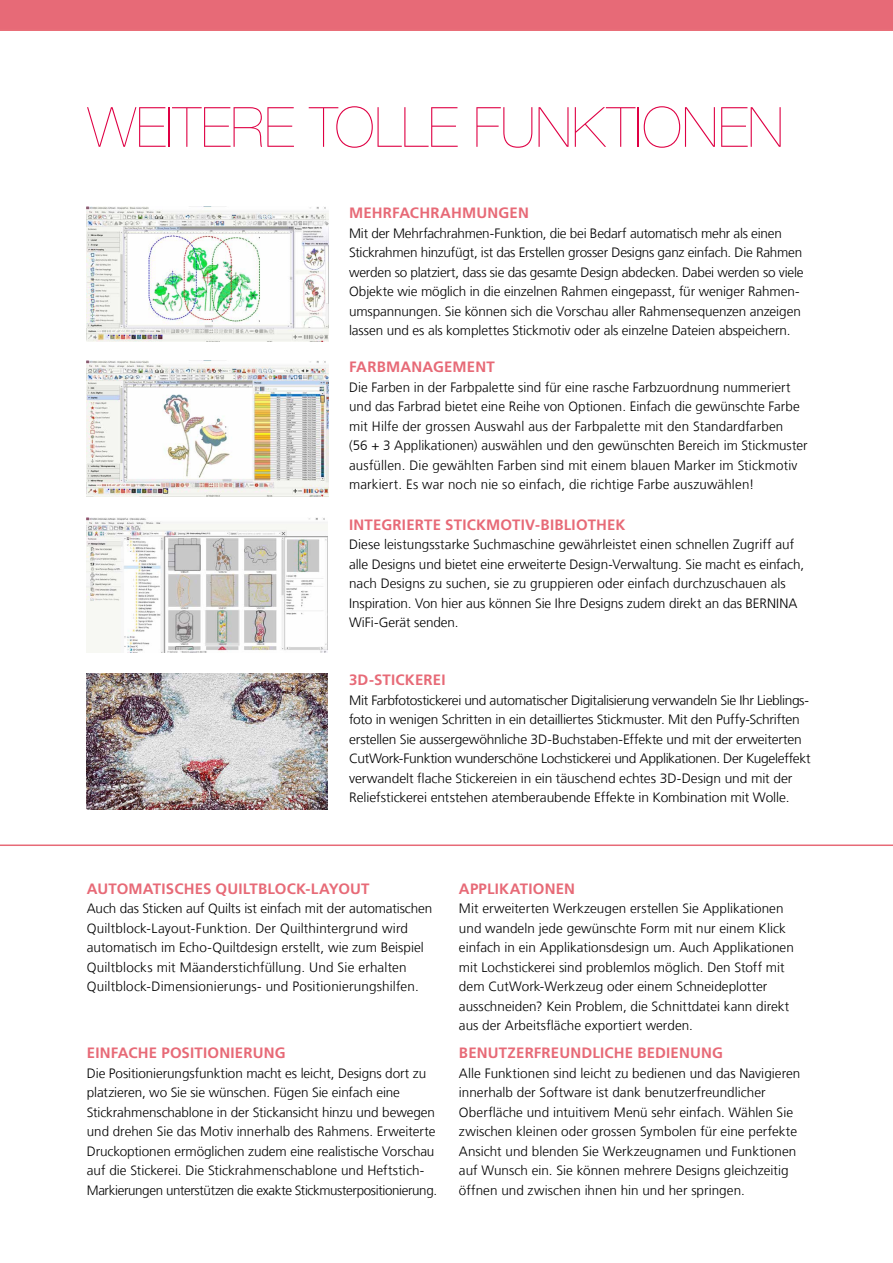
<style>
.page{position:relative;width:893px;height:1263px;background:#fff}
.page>*{position:absolute;margin:0;border:0;box-sizing:border-box;transform-origin:0 0}
.t1{font:200 55.5px "Helvetica Neue LT Std";color:#df0044}
.t2{font:700 15px "Frutiger LT Com";letter-spacing:.015em;color:#e76a77}
.t3{font:300 13.5px/19.5px "Frutiger LT Com";color:#000}
</style>
<div class="page">
<hr style="left:892px;top:0;width:1px;height:1263px;background:#f6f6f6">
<div style="left:0;top:0;width:893px;height:31px;background:#e76a77"></div>
<img style="left:87px;top:361px;width:241px;height:135px">
<img style="left:87px;top:517px;width:241px;height:136px">
<img style="left:87px;top:674px;width:241px;height:135px">
<img style="left:87px;top:207px;width:241px;height:135px">
<hr style="left:0;top:844px;width:893px;height:2px;background:#e76a77">
<h1 class="t1" style="left:88px;top:95px;width:697px">WEITERE TOLLE FUNKTIONEN</h1>
<p class="t2" style="left:349px;top:204px;width:181px">MEHRFACHRAHMUNGEN</p>
<p class="t3" style="left:349px;top:224px;width:456px">Mit der Mehrfachrahmen-Funktion, die bei Bedarf automatisch mehr als einen Stickrahmen hinzufügt, ist das Erstellen grosser Designs ganz einfach. Die Rahmen werden so platziert, dass sie das gesamte Design abdecken. Dabei werden so viele Objekte wie möglich in die einzelnen Rahmen eingepasst, für weniger Rahmen&shy;umspannungen. Sie können sich die Vorschau aller Rahmensequenzen anzeigen lassen und es als komplettes Stickmotiv oder als einzelne Dateien abspeichern.</p>
<p class="t2" style="left:349px;top:358px;width:147px">FARBMANAGEMENT</p>
<p class="t3" style="left:349px;top:377px;width:460px">Die Farben in der Farbpalette sind für eine rasche Farbzuordnung nummeriert und das Farbrad bietet eine Reihe von Optionen. Einfach die gewünschte Farbe mit Hilfe der grossen Auswahl aus der Farbpalette mit den Standardfarben<br>(56 + 3 Applikationen) auswählen und den gewünschten Bereich im Stickmuster ausfüllen. Die gewählten Farben sind mit einem blauen Marker im Stickmotiv markiert. Es war noch nie so einfach, die richtige Farbe auszuwählen!</p>
<p class="t2" style="left:349px;top:516px;width:278px">INTEGRIERTE STICKMOTIV-BIBLIOTHEK</p>
<p class="t3" style="left:349px;top:535px;width:456px">Diese leistungsstarke Suchmaschine gewährleistet einen schnellen Zugriff auf alle Designs und bietet eine erweiterte Design-Verwaltung. Sie macht es einfach, nach Designs zu suchen, sie zu gruppieren oder einfach durchzuschauen als Inspiration. Von hier aus können Sie Ihre Designs zudem direkt an das BERNINA WiFi-Gerät senden.</p>
<p class="t2" style="left:349px;top:671px;width:98px">3D-STICKEREI</p>
<p class="t3" style="left:349px;top:690px;width:463px">Mit Farbfotostickerei und automatischer Digitalisierung verwandeln Sie Ihr Lieblings&shy;foto in wenigen Schritten in ein detailliertes Stickmuster. Mit den Puffy-Schriften erstellen Sie aussergewöhnliche 3D-Buchstaben-Effekte und mit der erweiterten CutWork-Funktion wunderschöne Lochstickerei und Applikationen. Der Kugeleffekt verwandelt flache Stickereien in ein täuschend echtes 3D-Design und mit der Reliefstickerei entstehen atemberaubende Effekte in Kombination mit Wolle.</p>
<p class="t2" style="left:87px;top:880px;width:284px">AUTOMATISCHES QUILTBLOCK-LAYOUT</p>
<p class="t3" style="left:87px;top:899px;width:347px">Auch das Sticken auf Quilts ist einfach mit der automatischen Quiltblock-Layout-Funktion. Der Quilthintergrund wird automatisch im Echo-Quiltdesign erstellt, wie zum Beispiel Quiltblocks mit Mäanderstichfüllung. Und Sie erhalten Quiltblock-Dimensionierungs- und Positionierungshilfen.</p>
<p class="t2" style="left:87px;top:1044px;width:200px">EINFACHE POSITIONIERUNG</p>
<p class="t3" style="left:87px;top:1063px;width:352px">Die Positionierungsfunktion macht es leicht, Designs dort zu platzieren, wo Sie sie wünschen. Fügen Sie einfach eine Stickrahmenschablone in der Stickansicht hinzu und bewegen und drehen Sie das Motiv innerhalb des Rahmens. Erweiterte Druckoptionen ermöglichen zudem eine realistische Vorschau auf die Stickerei. Die Stickrahmenschablone und Heftstich-Markierungen unterstützen die exakte Stickmusterpositionierung.</p>
<p class="t2" style="left:459px;top:880px;width:118px">APPLIKATIONEN</p>
<p class="t3" style="left:459px;top:899px;width:336px">Mit erweiterten Werkzeugen erstellen Sie Applikationen und wandeln jede gewünschte Form mit nur einem Klick einfach in ein Applikationsdesign um. Auch Applikationen mit Lochstickerei sind problemlos möglich. Den Stoff mit dem CutWork-Werkzeug oder einem Schneideplotter ausschneiden? Kein Problem, die Schnittdatei kann direkt aus der Arbeitsfläche exportiert werden.</p>
<p class="t2" style="left:459px;top:1044px;width:266px">BENUTZERFREUNDLICHE BEDIENUNG</p>
<p class="t3" style="left:459px;top:1063px;width:343px">Alle Funktionen sind leicht zu bedienen und das Navigieren innerhalb der Software ist dank benutzerfreundlicher Oberfläche und intuitivem Menü sehr einfach. Wählen Sie zwischen kleinen oder grossen Symbolen für eine perfekte Ansicht und blenden Sie Werkzeugnamen und Funktionen auf Wunsch ein. Sie können mehrere Designs gleichzeitig öffnen und zwischen ihnen hin und her springen.</p>
</div>
